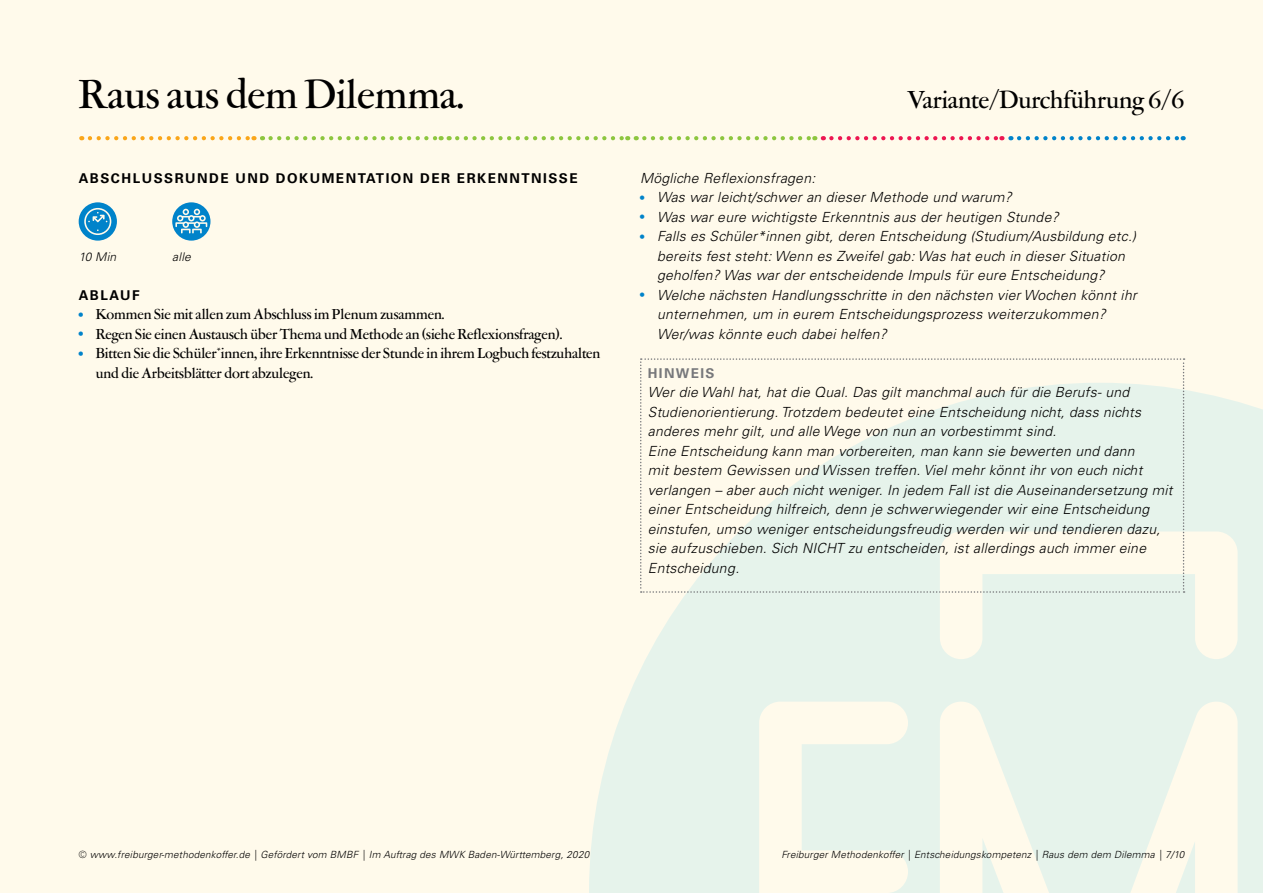
<style>
.page{position:relative;width:1263px;height:893px;background:#fffaeb}
.page>*{position:absolute;margin:0;border:0;box-sizing:border-box;transform-origin:0 0}
.t1{font:500 42px "Garamont Amst SH";color:#000}
.t2{font:500 25.5px "Garamont Amst SH";color:#000}
.t3{font:500 15px/19.5px "Garamont Amst SH";color:#000}
.t4{font:italic 300 13.95px/19.5px "Univers LT Pro 45";letter-spacing:.02em;color:#000}
.t5{font:700 13.5px "Univers LT Pro 65";letter-spacing:.11em;color:#000}
.t6{font:700 13.5px "Univers LT Pro 65";letter-spacing:.1em;color:#77787b}
.t7{font:italic 300 12px "Univers LT Pro 45";letter-spacing:.02em;color:#000}
.t8{font:italic 300 9.9px "Univers LT Pro 45";letter-spacing:.02em;color:#000}
.s1{font-family:"Univers LT Pro 65";font-weight:700;font-size:12px;color:#0083ca}
.s2{font-family:"Univers LT Pro 65";font-weight:700;font-style:normal;font-size:12px;color:#0083ca}
</style>
<div class="page">
<svg style="left:589px;top:385px;width:674px;height:508px;fill:#e6f3eb"></svg>
<svg style="left:90px;top:136px;width:164px;height:4px"></svg>
<svg style="left:270px;top:136px;width:172px;height:4px"></svg>
<svg style="left:457px;top:136px;width:171px;height:4px"></svg>
<svg style="left:644px;top:136px;width:171px;height:4px"></svg>
<svg style="left:831px;top:136px;width:171px;height:4px"></svg>
<svg style="left:1019px;top:136px;width:165px;height:4px"></svg>
<svg style="left:79px;top:202px;width:38px;height:39px"></svg>
<svg style="left:172px;top:202px;width:38px;height:39px"></svg>
<svg style="left:640px;top:358px;width:544px;height:235px"></svg>
<h1 class="t1" style="left:79px;top:72px;width:387px">Raus aus dem Dilemma.</h1>
<p class="t5" style="left:79px;top:169px;width:500px">ABSCHLUSSRUNDE UND DOKUMENTATION DER ERKENNTNISSE</p>
<p class="t7" style="left:79px;top:249px;width:39px">10 Min</p>
<p class="t7" style="left:172px;top:249px;width:20px">alle</p>
<p class="t5" style="left:79px;top:286px;width:62px">ABLAUF</p>
<p class="t3" style="left:79px;top:305px;width:367px"><span class="s1">•</span> Kommen Sie mit allen zum Abschluss im Plenum zusammen.</p>
<p class="t3" style="left:79px;top:325px;width:485px"><span class="s1">•</span> Regen Sie einen Austausch über Thema und Methode an (siehe Reflexionsfragen).</p>
<p class="t3" style="left:96px;top:344px;width:506px;text-indent:-17px"><span class="s1">•</span> Bitten Sie die Schüler*innen, ihre Erkenntnisse der Stunde in ihrem Logbuch festzuhalten und die Arbeitsblätter dort abzulegen.</p>
<h2 class="t2" style="left:907px;top:86px;width:278px">Variante/Durchführung 6/6</h2>
<p class="t4" style="left:640px;top:168px;width:177px">Mögliche Reflexionsfragen:</p>
<p class="t4" style="left:640px;top:188px;width:373px"><span class="s2">•</span> Was war leicht/schwer an dieser Methode und warum?</p>
<p class="t4" style="left:640px;top:207px;width:420px"><span class="s2">•</span> Was war eure wichtigste Erkenntnis aus der heutigen Stunde?</p>
<p class="t4" style="left:657px;top:227px;width:481px;text-indent:-17px"><span class="s2">•</span> Falls es Schüler*innen gibt, deren Entscheidung (Studium/Ausbildung etc.) bereits fest steht: Wenn es Zweifel gab: Was hat euch in dieser Situation geholfen? Was war der entscheidende Impuls für eure Entscheidung?</p>
<p class="t4" style="left:657px;top:285px;width:481px;text-indent:-17px"><span class="s2">•</span> Welche nächsten Handlungsschritte in den nächsten vier Wochen könnt ihr unternehmen, um in eurem Entscheidungsprozess weiterzukommen?<br>Wer/was könnte euch dabei helfen?</p>
<p class="t6" style="left:648px;top:364px;width:68px">HINWEIS</p>
<p class="t4" style="left:648px;top:383px;width:526px">Wer die Wahl hat, hat die Qual. Das gilt manchmal auch für die Berufs- und Studienorientierung. Trotzdem bedeutet eine Entscheidung nicht, dass nichts anderes mehr gilt, und alle Wege von nun an vorbestimmt sind.<br>Eine Entscheidung kann man vorbereiten, man kann sie bewerten und dann<br>mit bestem Gewissen und Wissen treffen. Viel mehr könnt ihr von euch nicht verlangen – aber auch nicht weniger. In jedem Fall ist die Auseinandersetzung mit einer Entscheidung hilfreich, denn je schwerwiegender wir eine Entscheidung einstufen, umso weniger entscheidungsfreudig werden wir und tendieren dazu, sie aufzuschieben. Sich NICHT zu entscheiden, ist allerdings auch immer eine Entscheidung.</p>
<p class="t8" style="left:79px;top:848px;width:512px">© www.freiburger-methodenkoffer.de | Gefördert vom BMBF | Im Auftrag des MWK Baden-Württemberg, 2020</p>
<p class="t8" style="left:781px;top:848px;width:404px">Freiburger Methodenkoffer | Entscheidungskompetenz | Raus dem dem Dilemma | 7/10</p>
</div>
